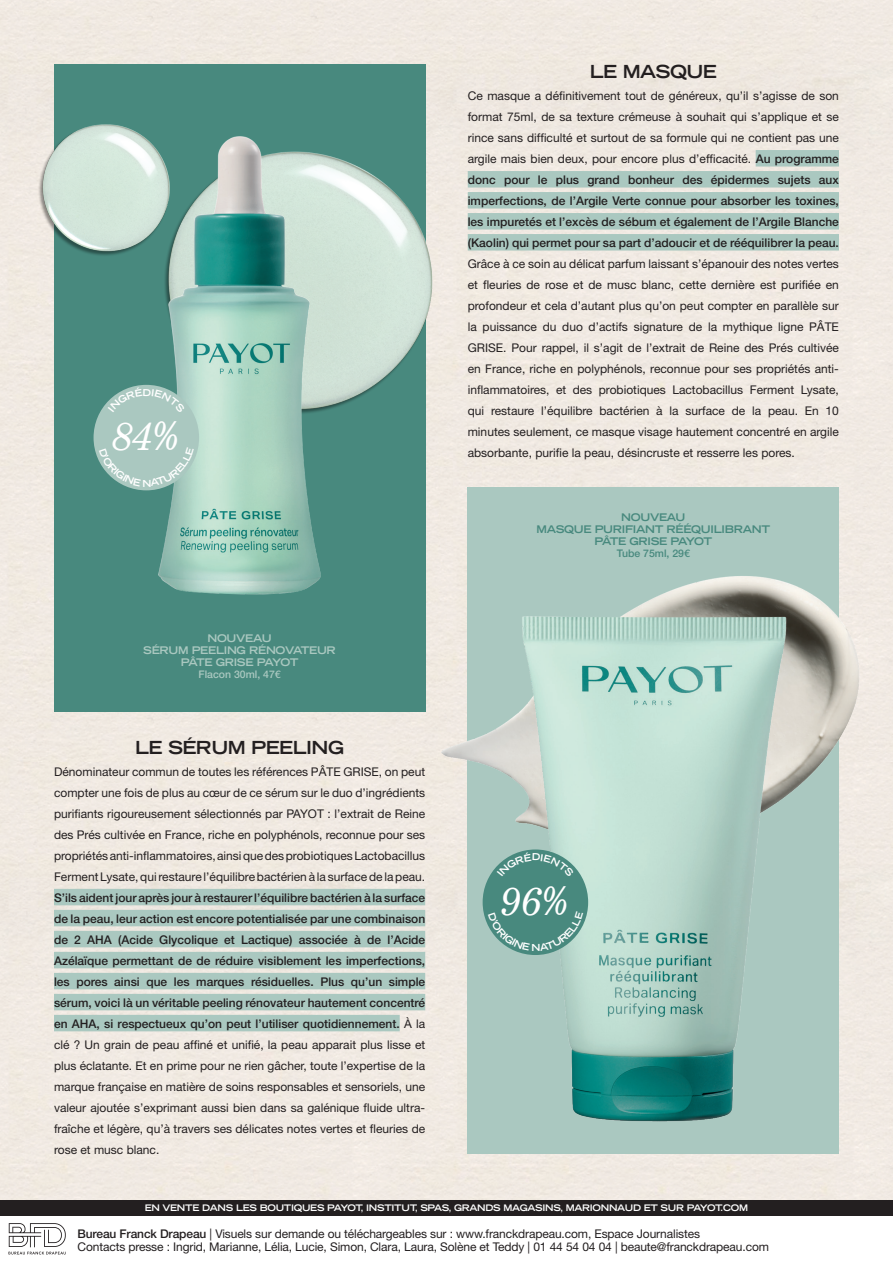
<style>
.page{position:relative;width:893px;height:1263px;background:#fff}
.page>*{position:absolute;margin:0;border:0;box-sizing:border-box;transform-origin:0 0}
.t1{font:italic 43.2px "Century Schoolbook Pro";color:#fff}
.t2{font:700 expanded 18px "Trade Gothic LT Std";letter-spacing:-.03em;color:#231f20}
.t3{font:500 12px/21px "Helvetica Neue";color:#231f20;text-align:justify}
.t4{font:12px/21px "Helvetica Neue";letter-spacing:-.01em;color:#231f20;text-align:justify}
.t5{font:700 expanded 10.5px/12px "Trade Gothic LT Std";letter-spacing:-.03em;color:#48897e;text-align:center}
.t6{font:700 expanded 10.5px/12px "Trade Gothic LT Std";letter-spacing:-.03em;color:#aac8c0;text-align:center}
.t7{font:500 10.5px "Helvetica Neue";color:#aac8c0}
.t8{font:500 10.5px "Helvetica Neue";color:#48897e}
.t9{font:700 expanded 9px "Trade Gothic LT Std";letter-spacing:-.03em;color:#fff}
.s1{font-weight:400}
.s2{font-weight:500}
</style>
<div class="page">
<div style="left:0;top:0;width:893px;height:1200px;background:#f0eae2"></div>
<svg style="left:9px;top:1223px;width:57px;height:31px"></svg>
<div style="left:0;top:1200px;width:893px;height:15px;background:#231f20"></div>
<div style="left:54px;top:65px;width:371px;height:647px;background:#48897e"></div>
<div style="left:54px;top:889px;width:371px;height:16px;background:#aac8c0"></div>
<div style="left:54px;top:910px;width:371px;height:16px;background:#aac8c0"></div>
<div style="left:54px;top:931px;width:371px;height:16px;background:#aac8c0"></div>
<div style="left:54px;top:952px;width:371px;height:16px;background:#aac8c0"></div>
<div style="left:54px;top:973px;width:371px;height:16px;background:#aac8c0"></div>
<div style="left:54px;top:994px;width:371px;height:16px;background:#aac8c0"></div>
<div style="left:54px;top:1015px;width:346px;height:16px;background:#aac8c0"></div>
<img style="left:29px;top:94px;width:419px;height:359px">
<img style="left:54px;top:115px;width:371px;height:480px">
<div style="left:468px;top:487px;width:371px;height:666px;background:#aac8c0"></div>
<img style="left:373px;top:538px;width:520px;height:364px">
<img style="left:508px;top:602px;width:291px;height:520px">
<div style="left:756px;top:150px;width:83px;height:17px;background:#aac8c0"></div>
<div style="left:468px;top:171px;width:371px;height:17px;background:#aac8c0"></div>
<div style="left:468px;top:192px;width:371px;height:17px;background:#aac8c0"></div>
<div style="left:468px;top:213px;width:371px;height:17px;background:#aac8c0"></div>
<div style="left:468px;top:234px;width:371px;height:17px;background:#aac8c0"></div>
<div style="left:483px;top:849px;width:105px;height:106px;background:#48897e;border-radius:50%"></div>
<div style="left:94px;top:385px;width:105px;height:105px;background:#aac8c0;border-radius:50%"></div>
<svg style="left:497px;top:852px;width:77px;height:14px"></svg>
<svg style="left:488px;top:925px;width:95px;height:26px"></svg>
<svg style="left:108px;top:387px;width:77px;height:14px"></svg>
<svg style="left:99px;top:461px;width:95px;height:25px"></svg>
<h1 class="t1" style="left:111px;top:412px;width:70px">84%</h1>
<p class="t6" style="left:143px;top:631px;width:194px">NOUVEAU<br>SÉRUM PEELING RÉNOVATEUR<br>PÂTE GRISE PAYOT</p>
<p class="t7" style="left:198px;top:665px;width:84px">Flacon 30ml, 47€</p>
<h2 class="t2" style="left:135px;top:735px;width:210px">LE SÉRUM PEELING</h2>
<p class="t4" style="left:54px;top:761px;width:373px">Dénominateur commun de toutes les références PÂTE GRISE, on peut compter une fois de plus au cœur de ce sérum sur le duo d’ingrédients purifiants rigoureusement sélectionnés par PAYOT : l’extrait de Reine des Prés cultivée en France, riche en polyphénols, reconnue pour ses propriétés anti-inflammatoires, ainsi que des probiotiques Lactobacillus Ferment Lysate, qui restaure l’équilibre bactérien à la surface de la peau.</p>
<p class="t3" style="left:54px;top:886px;width:373px">S’ils aident jour après jour à restaurer l’équilibre bactérien à la surface de la peau, leur action est encore potentialisée par une combinaison de 2 AHA (Acide Glycolique et Lactique) associée à de l’Acide Azélaïque permettant de de réduire visiblement les imperfections, les pores ainsi que les marques résiduelles. Plus qu’un simple sérum, voici là un véritable peeling rénovateur hautement concentré en AHA, si respectueux qu’on peut l’utiliser quotidiennement. <span class="s1">À la clé ? Un grain de peau affiné et unifié, la peau apparait plus lisse et plus éclatante. Et en prime pour ne rien gâcher, toute l’expertise de la marque française en matière de soins responsables et sensoriels, une valeur ajoutée s’exprimant aussi bien dans sa galénique fluide ultra&shy;fraîche et légère, qu’à travers ses délicates notes vertes et fleuries de rose et musc blanc.</span></p>
<h2 class="t2" style="left:590px;top:59px;width:129px">LE MASQUE</h2>
<p class="t3" style="left:468px;top:84px;width:373px"><span class="s1">Ce masque a définitivement tout de généreux, qu’il s’agisse de son format 75ml, de sa texture crémeuse à souhait qui s’applique et se rince sans difficulté et surtout de sa formule qui ne contient pas une argile mais bien deux, pour encore plus d’efficacité.</span> Au programme donc pour le plus grand bonheur des épidermes sujets aux imperfections, de l’Argile Verte connue pour absorber les toxines, les impuretés et l’excès de sébum et également de l’Argile Blanche (Kaolin) qui permet pour sa part d’adoucir et de rééquilibrer la peau.</p>
<p class="t4" style="left:468px;top:254px;width:373px">Grâce à ce soin au délicat parfum laissant s’épanouir des notes vertes et fleuries de rose et de musc blanc, cette dernière est purifiée en profondeur et cela d’autant plus qu’on peut compter en parallèle sur la puissance du duo d’actifs signature de la mythique ligne PÂTE GRISE. Pour rappel, il s’agit de l’extrait de Reine des Prés cultivée en France, riche en polyphénols, reconnue pour ses propriétés anti&shy;inflammatoires, et des probiotiques Lactobacillus Ferment Lysate, qui restaure l’équilibre bactérien à la surface de la peau. En 10 minutes seulement, ce masque visage hautement concentré en argile absorbante, purifie la peau, désincruste et resserre les pores.</p>
<p class="t5" style="left:537px;top:511px;width:235px">NOUVEAU<br>MASQUE PURIFIANT RÉÉQUILIBRANT<br>PÂTE GRISE PAYOT</p>
<p class="t8" style="left:617px;top:545px;width:75px">Tube 75ml, 29€</p>
<h1 class="t1" style="left:500px;top:877px;width:70px">96%</h1>
<p class="t9" style="left:145px;top:1202px;width:605px">EN VENTE DANS LES BOUTIQUES PAYOT, INSTITUT, SPAS, GRANDS MAGASINS, MARIONNAUD ET SUR PAYOT.COM</p>
<p class="t4" style="left:78px;top:1227px;width:693px;line-height:13.5px"><span class="s2">Bureau Franck Drapeau</span> | Visuels sur demande ou téléchargeables sur : www.franckdrapeau.com, Espace Journalistes<br>Contacts presse : Ingrid, Marianne, Lélia, Lucie, Simon, Clara, Laura, Solène et Teddy | 01 44 54 04 04 | beaute@franckdrapeau.com</p>
</div>
